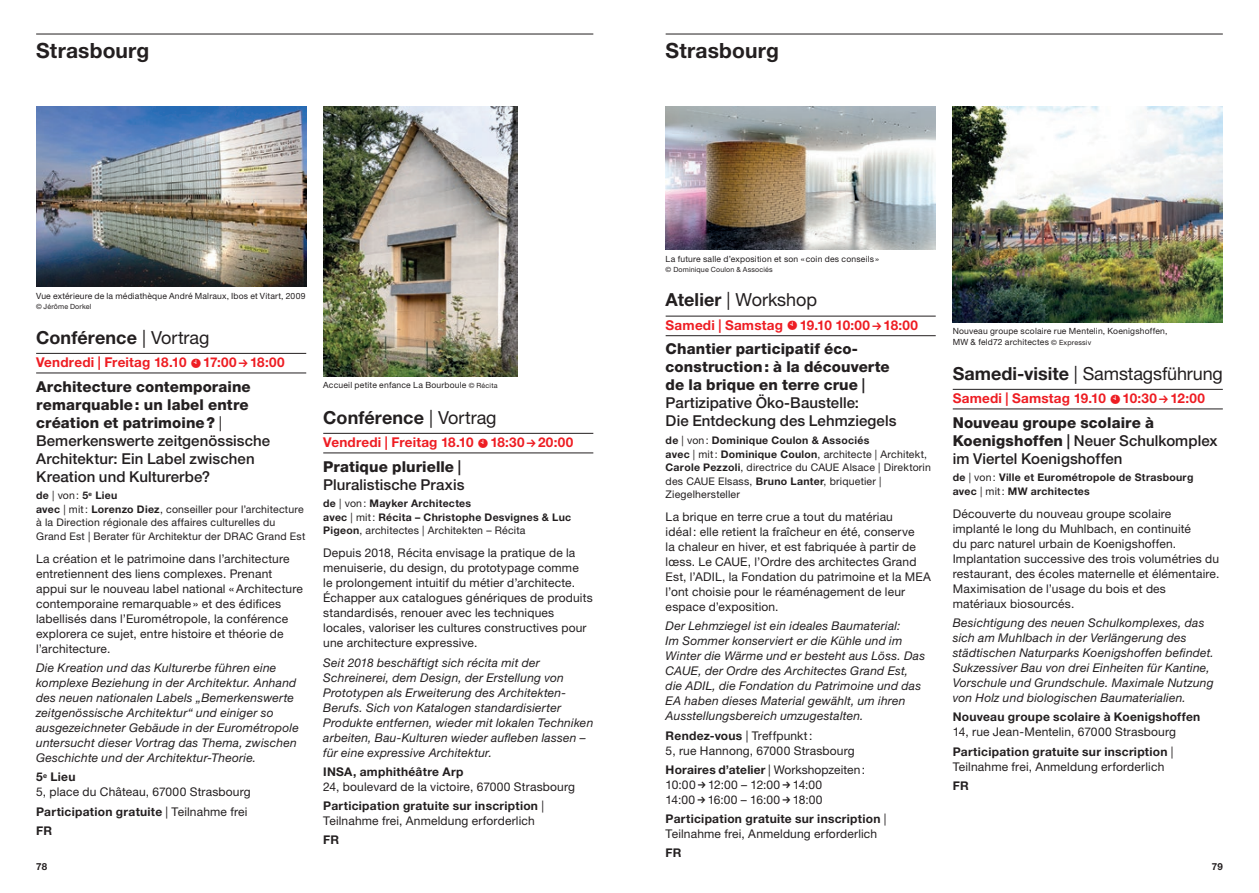
<style>
.page{position:relative;width:1259px;height:893px;background:#fff}
.page>*{position:absolute;margin:0;border:0;box-sizing:border-box;transform-origin:0 0}
.Ville_2024{font:700 21px "Helvetica Neue LT Std";letter-spacing:.01em;color:#231f20}
.Type_manifestation{font:18px "Helvetica Neue LT Std";letter-spacing:-.005em;color:#231f20}
.Type_manifestation-2{font:700 18px "Helvetica Neue LT Std";letter-spacing:.005em;color:#231f20}
.Titre_manif_2024{font:500 15px/18px "Helvetica Neue LT Std";letter-spacing:.005em;color:#231f20}
.Titre_manif_2024-2{font:800 15px/18px "Helvetica Neue LT Std";letter-spacing:.005em;color:#231f20}
.Dates_Bold_rouge_f{font:700 13.5px "Helvetica Neue LT Std";letter-spacing:.015em;color:#ee1d23}
.Texte_01_c_8_10_Re{font:12px/15px "Helvetica Neue LT Std";letter-spacing:.015em;color:#231f20}
.Texte_02_c_8_10_It{font:italic 12px/15px "Helvetica Neue LT Std";letter-spacing:.02em;color:#231f20}
.Lieu_précisions_c{font:12px/15px "Helvetica Neue LT Std";letter-spacing:.015em;color:#231f20}
.Lieu_précisions_c-2{font:700 12px/15px "Helvetica Neue LT Std";letter-spacing:.02em;color:#231f20}
.Lieu_précisions_c-3{font:12px/15px "Helvetica Neue LT Std";letter-spacing:-.005em;color:#231f20}
.FR_DE{font:700 12px "Helvetica Neue LT Std";letter-spacing:.01em;color:#231f20}
.Avec_Mit_Sous-titr{font:10.5px/13.5px "Helvetica Neue LT Std";letter-spacing:.02em;color:#231f20}
.Avec_Mit_Sous-titr-2{font:700 10.5px/13.5px "Helvetica Neue LT Std";letter-spacing:.025em;color:#231f20}
.t1{font:700 9.75px "Helvetica Neue LT Std";color:#231f20}
.Légende_photo_2022{font:8.55px/10.5px "Helvetica Neue LT Std";letter-spacing:.02em;color:#231f20}
.Légende_photo_2022-2{font:7.2px "Helvetica Neue LT Std";letter-spacing:.02em;color:#231f20}
.s1{font-weight:400}
.s2{font-weight:800}
.s3{font-weight:700}
.s4{font-size:7.2px}
.s5{font-weight:500}
</style>
<div class="page">
<hr style="left:36px;top:34px;width:557px;height:1px;background:#231f20">
<hr style="left:665px;top:34px;width:557px;height:1px;background:#231f20">
<hr style="left:36px;top:353px;width:270px;height:1px;background:#231f20">
<hr style="left:36px;top:373px;width:270px;height:1px;background:#231f20">
<hr style="left:323px;top:433px;width:270px;height:1px;background:#231f20">
<hr style="left:323px;top:453px;width:270px;height:1px;background:#231f20">
<hr style="left:952px;top:389px;width:270px;height:1px;background:#231f20">
<hr style="left:952px;top:409px;width:270px;height:1px;background:#231f20">
<hr style="left:665px;top:316px;width:270px;height:1px;background:#231f20">
<hr style="left:665px;top:335px;width:270px;height:1px;background:#231f20">
<img style="left:36px;top:106px;width:270px;height:180px">
<img style="left:323px;top:106px;width:195px;height:270px">
<img style="left:665px;top:106px;width:270px;height:143px">
<img style="left:952px;top:106px;width:270px;height:216px">
<p class="Ville_2024" style="left:36px;top:38px;width:115px">Strasbourg</p>
<p class="Ville_2024" style="left:665px;top:38px;width:115px">Strasbourg</p>
<p class="Légende_photo_2022" style="left:36px;top:290px;width:271px">Vue extérieure de la médiathèque André Malraux, Ibos et Vitart, 2009</p>
<p class="Légende_photo_2022-2" style="left:36px;top:302px;width:57px">© Jérôme Dorkel</p>
<p class="Type_manifestation-2" style="left:36px;top:326px;width:175px">Conférence <span class="s1">| Vortrag</span></p>
<p class="Dates_Bold_rouge_f" style="left:36px;top:354px;width:250px">Vendredi | Freitag 18.10 17:00 18:00</p>
<p class="Titre_manif_2024" style="left:36px;top:377px;width:236px"><span class="s2">Architecture contemporaine remarquable: un label entre création et patrimoine?</span> <span class="s1">|<br></span>Bemerkenswerte zeitgenössische<br>Architektur: Ein Label zwischen<br>Kreation und Kulturerbe?</p>
<p class="Avec_Mit_Sous-titr" style="left:36px;top:489px;width:271px"><span class="s3">de</span> | von: <span class="s3">5</span><sup>e</sup> <span class="s3">Lieu<br>avec</span> | mit: <span class="s3">Lorenzo Diez</span>, conseiller pour l’architecture à la Direction régionale des affaires culturelles du Grand Est | Berater für Architektur der DRAC Grand Est</p>
<p class="Texte_01_c_8_10_Re" style="left:36px;top:551px;width:268px">La création et le patrimoine dans l’architecture entretiennent des liens complexes. Prenant appui sur le nouveau label national «Architecture contemporaine remarquable» et des édifices labellisés dans l’Eurométropole, la conférence explorera ce sujet, entre histoire et théorie de l’architecture.</p>
<p class="Texte_02_c_8_10_It" style="left:36px;top:660px;width:264px">Die Kreation und das Kulturerbe führen eine komplexe Beziehung in der Architektur. Anhand des neuen nationalen Labels „Bemerkenswerte zeitgenössische Architektur“ und einiger so ausgezeichneter Gebäude in der Eurométropole untersucht dieser Vortrag das Thema, zwischen Geschichte und der Architektur-Theorie.</p>
<p class="Lieu_précisions_c" style="left:36px;top:769px;width:216px"><span class="s3">5</span><sup>e</sup> <span class="s3">Lieu<br></span>5, place du Château, 67000 Strasbourg</p>
<p class="Lieu_précisions_c-2" style="left:36px;top:804px;width:213px">Participation gratuite <span class="s1">| Teilnahme frei</span></p>
<p class="FR_DE" style="left:36px;top:823px;width:17px">FR</p>
<p class="Légende_photo_2022" style="left:323px;top:380px;width:176px">Accueil petite enfance La Bourboule <span class="s4">© Récita</span></p>
<p class="Type_manifestation-2" style="left:323px;top:406px;width:175px">Conférence <span class="s1">| Vortrag</span></p>
<p class="Dates_Bold_rouge_f" style="left:323px;top:434px;width:251px">Vendredi | Freitag 18.10 18:30 20:00</p>
<p class="Titre_manif_2024" style="left:323px;top:457px;width:143px"><span class="s2">Pratique plurielle</span> |<br>Pluralistische Praxis</p>
<p class="Avec_Mit_Sous-titr-2" style="left:323px;top:497px;width:249px">de <span class="s1">| von:</span> Mayker Architectes<br>avec <span class="s1">| mit:</span> Récita – Christophe Desvignes &amp; Luc<br>Pigeon<span class="s1">, architectes | Architekten – Récita</span></p>
<p class="Texte_01_c_8_10_Re" style="left:323px;top:545px;width:271px">Depuis 2018, Récita envisage la pratique de la menuiserie, du design, du prototypage comme<br>le prolongement intuitif du métier d’architecte.<br>Échapper aux catalogues génériques de produits standardisés, renouer avec les techniques locales, valoriser les cultures constructives pour une architecture expressive.</p>
<p class="Texte_02_c_8_10_It" style="left:323px;top:655px;width:272px">Seit 2018 beschäftigt sich récita mit der Schreinerei, dem Design, der Erstellung von Prototypen als Erweiterung des Architekten-Berufs. Sich von Katalogen standardisierter Produkte entfernen, wieder mit lokalen Techniken arbeiten, Bau-Kulturen wieder aufleben lassen – für eine expressive Architektur.</p>
<p class="Lieu_précisions_c" style="left:323px;top:764px;width:253px"><span class="s3">INSA, amphithéâtre Arp<br></span>24, boulevard de la victoire, 67000 Strasbourg</p>
<p class="Lieu_précisions_c" style="left:323px;top:798px;width:222px"><span class="s3">Participation gratuite sur inscription</span> |<br>Teilnahme frei, Anmeldung erforderlich</p>
<p class="FR_DE" style="left:323px;top:833px;width:17px">FR</p>
<p class="Légende_photo_2022" style="left:665px;top:253px;width:215px">La future salle d’exposition et son «coin des conseils»</p>
<p class="Légende_photo_2022-2" style="left:665px;top:265px;width:109px">© Dominique Coulon &amp; Associés</p>
<p class="Type_manifestation" style="left:665px;top:289px;width:153px"><span class="s3">Atelier</span> | Workshop</p>
<p class="Dates_Bold_rouge_f" style="left:665px;top:317px;width:254px">Samedi | Samstag 19.10 10:00 18:00</p>
<p class="Titre_manif_2024-2" style="left:665px;top:340px;width:232px">Chantier participatif éco&shy;construction: à la découverte de la brique en terre crue <span class="s5">|<br>Partizipative Öko-Baustelle:<br>Die Entdeckung des Lehmziegels</span></p>
<p class="Avec_Mit_Sous-titr" style="left:665px;top:433px;width:267px"><span class="s3">de</span> | von: <span class="s3">Dominique Coulon &amp; Associés<br>avec</span> | mit: <span class="s3">Dominique Coulon</span>, architecte | Architekt, <span class="s3">Carole Pezzoli</span>, directrice du CAUE Alsace | Direktorin des CAUE Elsass, <span class="s3">Bruno Lanter</span>, briquetier | Ziegelhersteller</p>
<p class="Texte_01_c_8_10_Re" style="left:665px;top:509px;width:267px">La brique en terre crue a tout du matériau<br>idéal: elle retient la fraîcheur en été, conserve<br>la chaleur en hiver, et est fabriquée à partir de lœss. Le CAUE, l’Ordre des architectes Grand Est, l’ADIL, la Fondation du patrimoine et la MEA l’ont choisie pour le réaménagement de leur espace d’exposition.</p>
<p class="Texte_02_c_8_10_It" style="left:665px;top:618px;width:261px">Der Lehmziegel ist ein ideales Baumaterial:<br>Im Sommer konserviert er die Kühle und im Winter die Wärme und er besteht aus Löss. Das CAUE, der Ordre des Architectes Grand Est, die ADIL, die Fondation du Patrimoine und das EA haben dieses Material gewählt, um ihren Ausstellungsbereich umzugestalten.</p>
<p class="Lieu_précisions_c" style="left:665px;top:728px;width:191px"><span class="s3">Rendez-vous</span> | Treffpunkt:<br>5, rue Hannong, 67000 Strasbourg</p>
<p class="Lieu_précisions_c-3" style="left:665px;top:762px;width:201px"><span class="s3">Horaires d’atelier</span> | Workshopzeiten:<br>10:00 12:00 – 12:00 14:00<br>14:00 16:00 – 16:00 18:00</p>
<p class="Lieu_précisions_c" style="left:665px;top:811px;width:222px"><span class="s3">Participation gratuite sur inscription</span> |<br>Teilnahme frei, Anmeldung erforderlich</p>
<p class="FR_DE" style="left:665px;top:846px;width:17px">FR</p>
<p class="Légende_photo_2022" style="left:952px;top:326px;width:216px">Nouveau groupe scolaire rue Mentelin, Koenigshoffen,<br>MW &amp; feld72 architectes <span class="s4">© Expressiv</span></p>
<p class="Type_manifestation" style="left:952px;top:363px;width:271px"><span class="s3">Samedi-visite</span> | Samstagsführung</p>
<p class="Dates_Bold_rouge_f" style="left:952px;top:390px;width:254px">Samedi | Samstag 19.10 10:30 12:00</p>
<p class="Titre_manif_2024" style="left:952px;top:413px;width:266px"><span class="s2">Nouveau groupe scolaire à<br>Koenigshoffen</span> | Neuer Schulkomplex im Viertel Koenigshoffen</p>
<p class="Avec_Mit_Sous-titr-2" style="left:952px;top:471px;width:242px">de <span class="s1">| von:</span> Ville et Eurométropole de Strasbourg avec <span class="s1">| mit:</span> MW architectes</p>
<p class="Texte_01_c_8_10_Re" style="left:952px;top:506px;width:268px">Découverte du nouveau groupe scolaire implanté le long du Muhlbach, en continuité<br>du parc naturel urbain de Koenigshoffen.<br>Implantation successive des trois volumétries du restaurant, des écoles maternelle et élémentaire.<br>Maximisation de l’usage du bois et des matériaux biosourcés.</p>
<p class="Texte_02_c_8_10_It" style="left:952px;top:615px;width:263px">Besichtigung des neuen Schulkomplexes, das sich am Muhlbach in der Verlängerung des städtischen Naturparks Koenigshoffen befindet.<br>Sukzessiver Bau von drei Einheiten für Kantine, Vorschule und Grundschule. Maximale Nutzung von Holz und biologischen Baumaterialien.</p>
<p class="Lieu_précisions_c-2" style="left:952px;top:709px;width:249px">Nouveau groupe scolaire à Koenigshoffen<br><span class="s1">14, rue Jean-Mentelin, 67000 Strasbourg</span></p>
<p class="Lieu_précisions_c" style="left:952px;top:744px;width:222px"><span class="s3">Participation gratuite sur inscription</span> |<br>Teilnahme frei, Anmeldung erforderlich</p>
<p class="FR_DE" style="left:952px;top:778px;width:17px">FR</p>
<p class="t1" style="left:36px;top:861px;width:13px">78</p>
<p class="t1" style="left:1211px;top:861px;width:13px">79</p>
</div>
